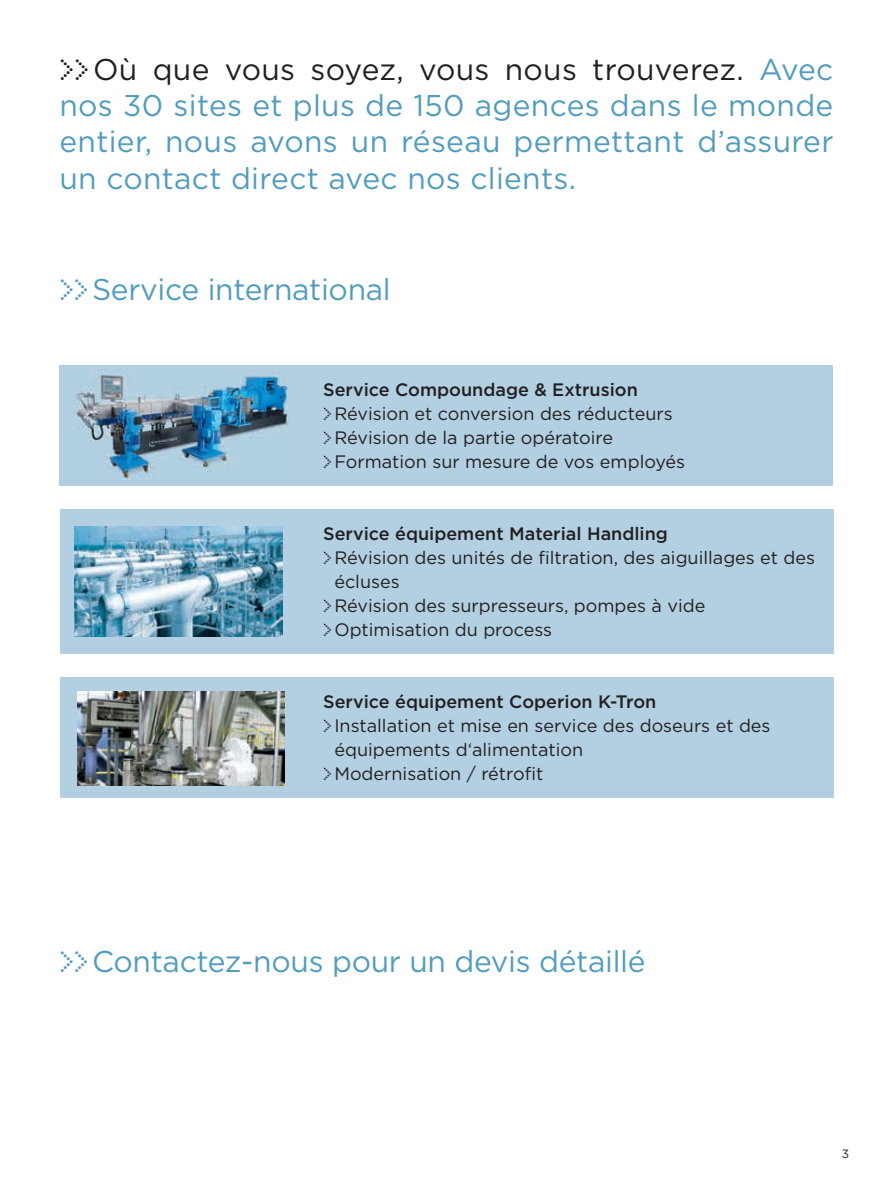
<style>
.page{position:relative;width:893px;height:1191px;background:#fff}
.page>*{position:absolute;margin:0;border:0;box-sizing:border-box;transform-origin:0 0}
.t1{font:30px/36px "Gotham";letter-spacing:-.01em;color:#529cbe;text-align:justify}
.t2{font:18px/24px "Gotham";color:#231f20}
.t3{font:500 18px "Gotham";color:#231f20}
.t4{font:12px "Gotham";color:#231f20}
.s1{font-family:"Dot Matrix One OT";color:#231f20}
.s2{color:#231f20}
.s3{font-family:"Dot Matrix One OT"}
.s4{font-weight:500}
</style>
<div class="page">
<div style="left:60px;top:365px;width:773px;height:121px;background:#b2d0e2"></div>
<div style="left:60px;top:509px;width:773px;height:145px;background:#b2d0e2"></div>
<div style="left:60px;top:677px;width:773px;height:121px;background:#b2d0e2"></div>
<img style="left:76px;top:369px;width:213px;height:110px">
<img style="left:74px;top:527px;width:209px;height:109px">
<img style="left:77px;top:692px;width:208px;height:93px">
<h1 class="t1" style="left:60px;top:51px;width:775px"><span class="s1">&gt;&gt;</span> <span class="s2">Où que vous soyez, vous nous trouverez.</span> Avec nos 30 sites et plus de 150 agences dans le monde entier, nous avons un réseau permettant d’assurer un contact direct avec nos clients.</h1>
<h1 class="t1" style="left:60px;top:270px;width:333px"><span class="s3">&gt;&gt;</span> Service international</h1>
<p class="t2" style="left:323px;top:377px;width:364px"><span class="s4">Service Compoundage &amp; Extrusion<br></span><span class="s3">&gt;</span> Révision et conversion des réducteurs <span class="s3">&gt;</span> Révision de la partie opératoire<br><span class="s3">&gt;</span> Formation sur mesure de vos employés</p>
<p class="t3" style="left:323px;top:521px;width:346px">Service équipement Material Handling</p>
<p class="t2" style="left:323px;top:545px;width:494px"><span class="s3">&gt;</span> Révision des unités de filtration, des aiguillages et des</p>
<p class="t2" style="left:334px;top:569px;width:67px">écluses</p>
<p class="t2" style="left:323px;top:593px;width:384px"><span class="s3">&gt;</span> Révision des surpresseurs, pompes à vide</p>
<p class="t2" style="left:323px;top:617px;width:231px"><span class="s3">&gt;</span> Optimisation du process</p>
<p class="t3" style="left:323px;top:689px;width:335px">Service équipement Coperion K-Tron</p>
<p class="t2" style="left:323px;top:713px;width:449px"><span class="s3">&gt;</span> Installation et mise en service des doseurs et des</p>
<p class="t2" style="left:334px;top:737px;width:250px">équipements d‘alimentation</p>
<p class="t2" style="left:323px;top:761px;width:222px"><span class="s3">&gt;</span> Modernisation / rétrofit</p>
<h1 class="t1" style="left:60px;top:942px;width:588px"><span class="s3">&gt;&gt;</span> Contactez-nous pour un devis détaillé</h1>
<p class="t4" style="left:842px;top:1146px;width:9px">3</p>
</div>
